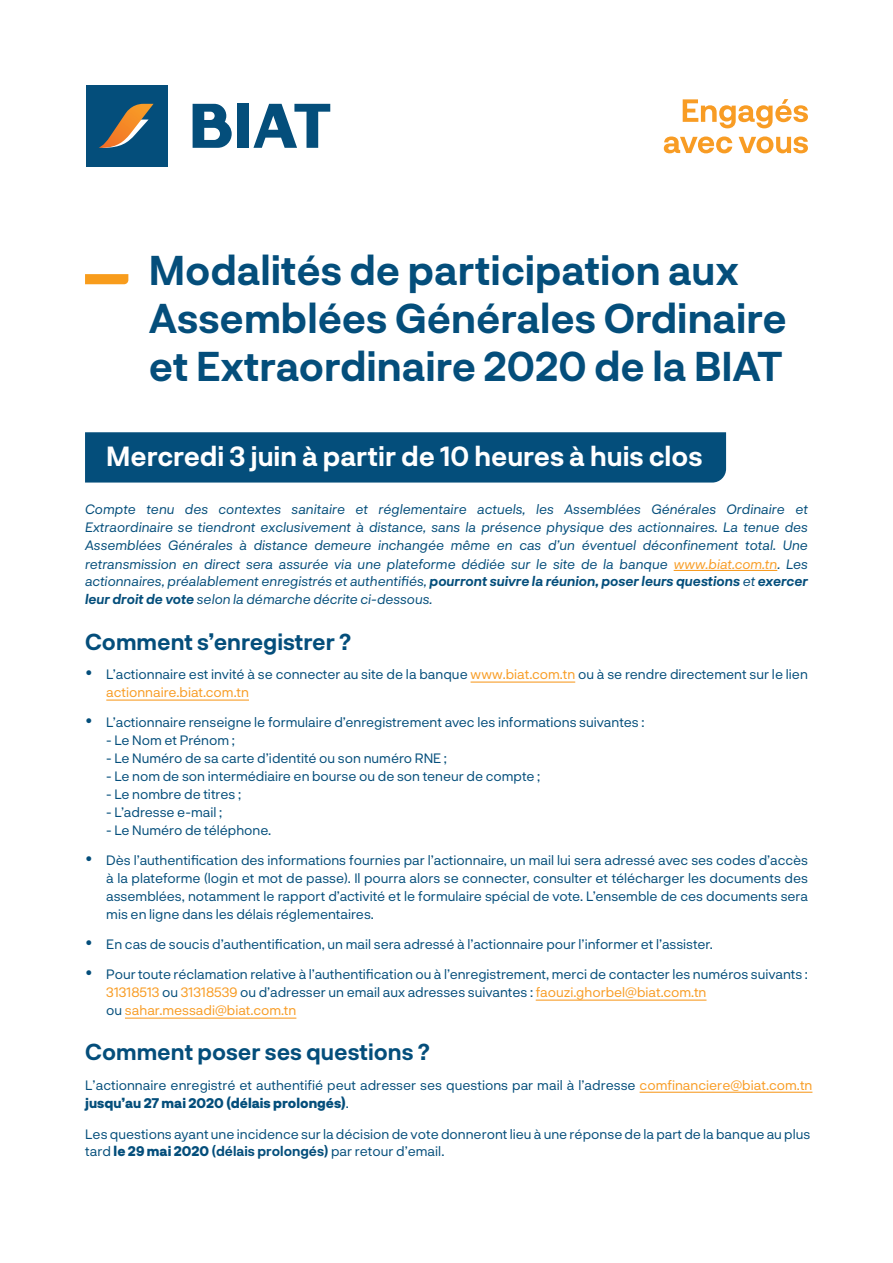
<style>
.page{position:relative;width:893px;height:1263px;background:#fff}
.page>*{position:absolute;margin:0;border:0;box-sizing:border-box;transform-origin:0 0}
.t1{font:700 40.5px/48px "Neurial Grotesk";color:#044e7b}
.t2{font:700 27px "Neurial Grotesk";color:#fff}
.lkj{font:700 22.5px "Neurial Grotesk";color:#044e7b}
.lkj-2{font:13.5px/18px "Neurial Grotesk";color:#044e7b}
.lkj-3{font:italic 13.5px/18px "Neurial Grotesk";color:#044e7b;text-align:justify}
.lkj-4{font:13.5px "Neurial Grotesk";color:#f89c24}
.s1{color:#f89c24}
.s2{font-weight:700}
.s3{color:#044e7b}
.s4{font-weight:800}
</style>
<div class="page">
<div style="left:85px;top:432px;width:641px;height:50px;background:#044e7b"></div>
<hr style="left:471px;top:681px;width:104px;height:2px;background:#f89c24">
<hr style="left:106px;top:699px;width:143px;height:2px;background:#f89c24">
<hr style="left:536px;top:999px;width:170px;height:2px;background:#f89c24">
<hr style="left:125px;top:1017px;width:171px;height:2px;background:#f89c24">
<svg style="left:85px;top:274px;width:43px;height:10px"></svg>
<div style="left:237px;top:104px;width:12px;height:44px;background:#044e7b"></div>
<svg style="left:253px;top:104px;width:77px;height:44px"></svg>
<svg style="left:193px;top:104px;width:39px;height:44px"></svg>
<div style="left:86px;top:85px;width:81px;height:81px;background:#044e7b"></div>
<svg style="left:99px;top:104px;width:55px;height:44px"></svg>
<svg style="left:664px;top:136px;width:68px;height:17px"></svg>
<svg style="left:739px;top:136px;width:69px;height:17px"></svg>
<svg style="left:683px;top:99px;width:125px;height:29px"></svg>
<hr style="left:674px;top:570px;width:103px;height:1px;background:#f89c24">
<hr style="left:640px;top:1092px;width:172px;height:1px;background:#f89c24">
<p class="t1" style="left:149px;top:244px;width:639px">Modalités de participation aux<br>Assemblées Générales Ordinaire et Extraordinaire 2020 de la BIAT</p>
<p class="t2" style="left:106px;top:437px;width:598px">Mercredi 3 juin à partir de 10 heures à huis clos</p>
<p class="lkj-3" style="left:85px;top:500px;width:724px">Compte tenu des contextes sanitaire et réglementaire actuels, les Assemblées Générales Ordinaire et Extraordinaire se tiendront exclusivement à distance, sans la présence physique des actionnaires. La tenue des Assemblées Générales à distance demeure inchangée même en cas d’un éventuel déconfinement total. Une retransmission en direct sera assurée via une plateforme dédiée sur le site de la banque <span class="s1">www.biat.com.tn</span>. Les actionnaires, préalablement enregistrés et authentifiés, <span class="s2">pourront suivre la réunion, poser leurs questions</span> et <span class="s2">exercer leur droit de vote</span> selon la démarche décrite ci-dessous.</p>
<p class="lkj" style="left:85px;top:625px;width:268px">Comment s’enregistrer ?</p>
<p class="lkj-2" style="left:106px;top:665px;width:703px;text-indent:-21px">• L’actionnaire est invité à se connecter au site de la banque <span class="s1">www.biat.com.tn</span> ou à se rendre directement sur le lien <span class="s1">actionnaire.biat.com.tn</span></p>
<p class="lkj-2" style="left:85px;top:713px;width:561px">• L’actionnaire renseigne le formulaire d’enregistrement avec les informations suivantes :</p>
<p class="lkj-2" style="left:106px;top:731px;width:130px">- Le Nom et Prénom ;</p>
<p class="lkj-2" style="left:106px;top:749px;width:342px">- Le Numéro de sa carte d’identité ou son numéro RNE ;</p>
<p class="lkj-2" style="left:106px;top:767px;width:436px">- Le nom de son intermédiaire en bourse ou de son teneur de compte ;</p>
<p class="lkj-2" style="left:106px;top:785px;width:136px">- Le nombre de titres ;</p>
<p class="lkj-2" style="left:106px;top:803px;width:117px">- L’adresse e-mail ;</p>
<p class="lkj-2" style="left:106px;top:821px;width:167px">- Le Numéro de téléphone.</p>
<p class="lkj-2" style="left:106px;top:851px;width:703px;text-align:justify;text-indent:-21px">• Dès l’authentification des informations fournies par l’actionnaire, un mail lui sera adressé avec ses codes d’accès à la plateforme (login et mot de passe). Il pourra alors se connecter, consulter et télécharger les documents des assemblées, notamment le rapport d’activité et le formulaire spécial de vote. L’ensemble de ces documents sera mis en ligne dans les délais réglementaires.</p>
<p class="lkj-2" style="left:85px;top:935px;width:629px">• En cas de soucis d’authentification, un mail sera adressé à l’actionnaire pour l’informer et l’assister.</p>
<p class="lkj-2" style="left:106px;top:965px;width:703px;text-indent:-21px">• Pour toute réclamation relative à l’authentification ou à l’enregistrement, merci de contacter les numéros suivants :<br><span class="s1">31318513</span> ou <span class="s1">31318539</span> ou d’adresser un email aux adresses suivantes : <span class="s1">faouzi.ghorbel@biat.com.tn</span></p>
<p class="lkj-4" style="left:106px;top:1001px;width:192px"><span class="s3">ou</span> sahar.messadi@biat.com.tn</p>
<p class="lkj" style="left:85px;top:1036px;width:346px">Comment poser ses questions ?</p>
<p class="lkj-2" style="left:85px;top:1076px;width:729px">L’actionnaire enregistré et authentifié peut adresser ses questions par mail à l’adresse <span class="s1">comfinanciere@biat.com.tn </span><span class="s4">jusqu’au 27 mai 2020 (délais prolongés)</span>.</p>
<p class="lkj-2" style="left:85px;top:1124px;width:727px">Les questions ayant une incidence sur la décision de vote donneront lieu à une réponse de la part de la banque au plus tard <span class="s4">le 29 mai 2020</span> <span class="s2">(délais prolongés)</span> par retour d’email.</p>
</div>
